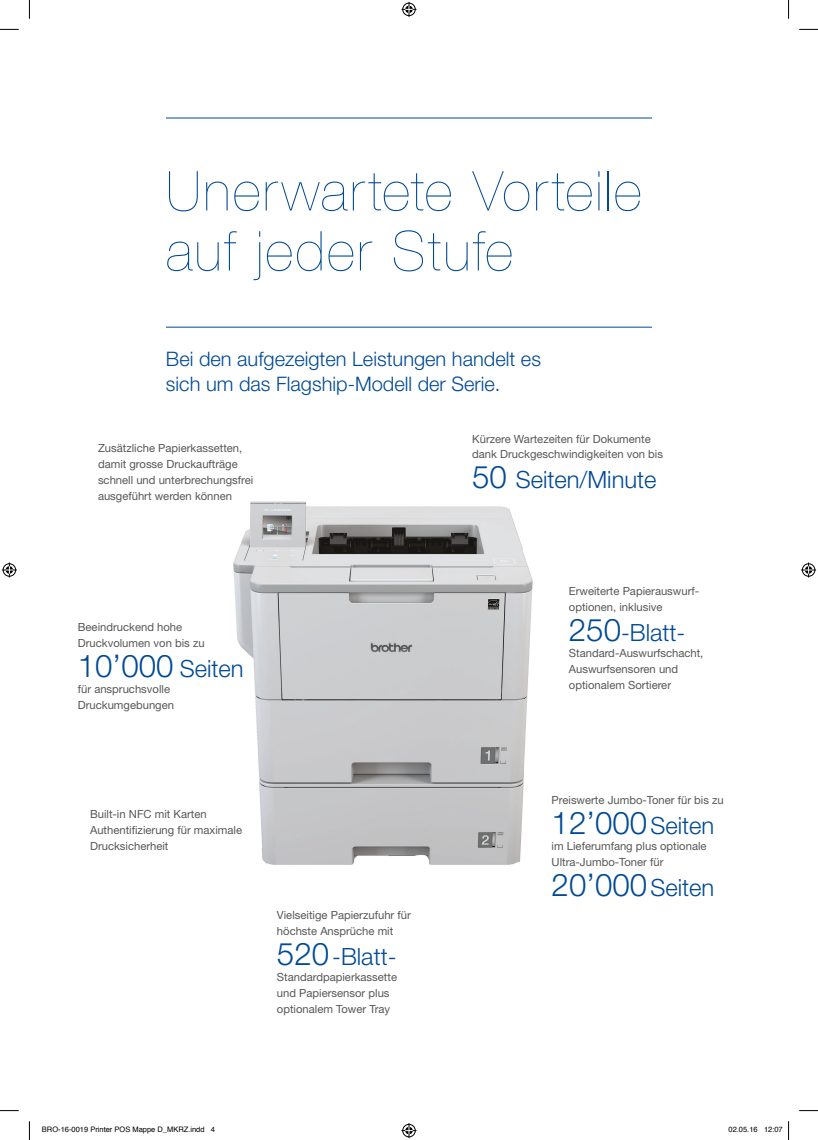
<style>
.page{position:relative;width:818px;height:1140px;background:#fff}
.page>*{position:absolute;margin:0;border:0;box-sizing:border-box;transform-origin:0 0}
.t1{font:200 55px/60px "Helvetica Neue LT Std";letter-spacing:.04em;color:#004a94}
.t2{font:300 31.25px "Helvetica Neue LT Std";color:#004a94}
.t3{font:300 23.75px "Helvetica Neue LT Std";color:#004a94}
.t4{font:300 20px/25px "Helvetica Neue LT Std";color:#004a94}
.t5{font:11.25px/16px "Helvetica Neue LT Std";color:#575756}
.t6{font:7.5px "Helvetica";color:#000}
.s1{font-size:31.25px}
.s2{font-size:23.75px}
</style>
<div class="page">
<img style="left:233px;top:501px;width:300px;height:364px">
<hr style="left:166px;top:118px;width:485px;height:1px;background:#004a94">
<hr style="left:166px;top:327px;width:485px;height:1px;background:#004a94">
<svg style="left:0;top:29px;width:19px;height:1px"></svg>
<svg style="left:799px;top:29px;width:18px;height:1px"></svg>
<svg style="left:0;top:1110px;width:19px;height:1px"></svg>
<svg style="left:799px;top:1110px;width:18px;height:1px"></svg>
<svg style="left:29px;top:0;width:1px;height:19px"></svg>
<svg style="left:29px;top:1121px;width:1px;height:18px"></svg>
<svg style="left:401px;top:2px;width:15px;height:15px"></svg>
<svg style="left:401px;top:1123px;width:15px;height:15px"></svg>
<svg style="left:2px;top:562px;width:15px;height:15px"></svg>
<svg style="left:801px;top:562px;width:14px;height:15px"></svg>
<h1 class="t1" style="left:166px;top:161px;width:476px">Unerwartete Vorteile auf jeder Stufe</h1>
<h3 class="t4" style="left:166px;top:346px;width:376px">Bei den aufgezeigten Leistungen handelt es sich um das Flagship-Modell der Serie.</h3>
<p class="t5" style="left:472px;top:431px;width:192px;line-height:15px">Kürzere Wartezeiten für Dokumente dank Druckgeschwindigkeiten von bis</p>
<h3 class="t3" style="left:472px;top:465px;width:186px"><span class="s1">50</span> Seiten/Minute</h3>
<p class="t5" style="left:98px;top:440px;width:157px">Zusätzliche Papierkassetten, damit grosse Druckaufträge schnell und unterbrechungsfrei ausgeführt werden können</p>
<p class="t5" style="left:78px;top:619px;width:128px">Beeindruckend hohe<br>Druckvolumen von bis zu</p>
<h2 class="t2" style="left:78px;top:647px;width:167px">10’000 <span class="s2">Seiten</span></h2>
<p class="t5" style="left:78px;top:681px;width:98px">für anspruchsvolle<br>Druckumgebungen</p>
<p class="t5" style="left:90px;top:805px;width:153px">Built-in NFC mit Karten<br>Authentifizierung für maximale<br>Drucksicherheit</p>
<p class="t5" style="left:277px;top:906px;width:135px">Vielseitige Papierzufuhr für höchste Ansprüche mit</p>
<h3 class="t3" style="left:277px;top:942px;width:121px"><span class="s1">520</span>-Blatt-</h3>
<p class="t5" style="left:277px;top:968px;width:122px">Standard papierkassette und Papiersensor plus optionalem Tower Tray</p>
<p class="t5" style="left:568px;top:583px;width:132px">Erweiterte Papierauswurf&shy;optionen, inklusive</p>
<h3 class="t3" style="left:568px;top:618px;width:118px"><span class="s1">250</span>-Blatt-</h3>
<p class="t5" style="left:568px;top:645px;width:136px">Standard-Auswurfschacht,<br>Auswurfsensoren und optionalem Sortierer</p>
<p class="t5" style="left:551px;top:791px;width:174px">Preiswerte Jumbo-Toner für bis zu</p>
<h2 class="t2" style="left:551px;top:803px;width:164px">12’000<span class="s2">Seiten</span></h2>
<p class="t5" style="left:551px;top:837px;width:156px">im Lieferumfang plus optionale<br>Ultra-Jumbo-Toner für</p>
<h2 class="t2" style="left:551px;top:865px;width:164px">20’000<span class="s2">Seiten</span></h2>
<p class="t6" style="left:42px;top:1124px;width:174px">BRO-16-0019 Printer POS Mappe D_MKRZ.indd 4</p>
<p class="t6" style="left:728px;top:1124px;width:56px">02.05.16 12:07</p>
</div>
